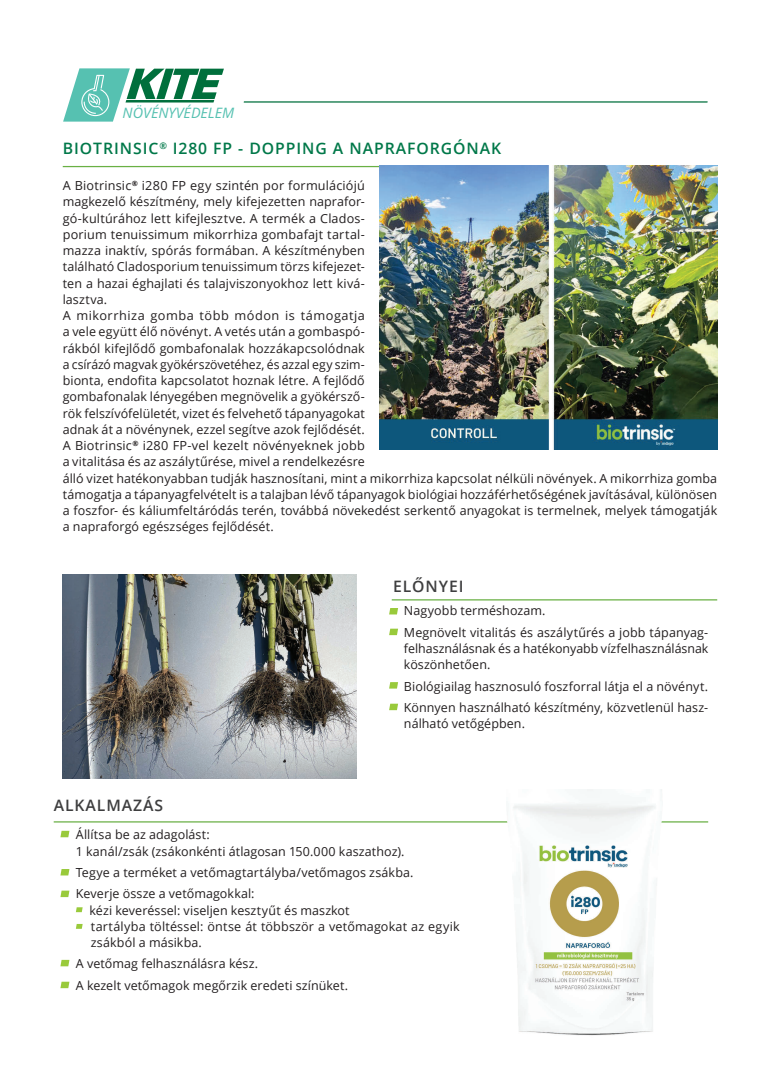
<style>
.page{position:relative;width:780px;height:1088px;background:#fff}
.page>*{position:absolute;margin:0;border:0;box-sizing:border-box;transform-origin:0 0}
.t1{font:600 15.75px "Open Sans";letter-spacing:.06em;color:#007849}
.t2{font:600 15.75px "Open Sans";letter-spacing:.06em;color:#3e3e3f}
.t3{font:italic 14.38px "Open Sans";color:#56c1b1}
.t4{font:12.5px/16.2px "Open Sans";letter-spacing:.005em;color:#231f20}
</style>
<div class="page">
<hr style="left:244px;top:101px;width:463px;height:2px;background:#006f3c">
<svg style="left:63px;top:68px;width:161px;height:54px"></svg>
<svg style="left:389px;top:608px;width:9px;height:6px"></svg>
<svg style="left:389px;top:629px;width:9px;height:6px"></svg>
<svg style="left:389px;top:682px;width:9px;height:6px"></svg>
<svg style="left:389px;top:704px;width:9px;height:6px"></svg>
<hr style="left:392px;top:599px;width:325px;height:1px;background:#69b044">
<hr style="left:54px;top:821px;width:654px;height:1px;background:#69b044">
<img style="left:507px;top:789px;width:155px;height:247px">
<img style="left:63px;top:575px;width:293px;height:203px">
<svg style="left:60px;top:831px;width:9px;height:6px"></svg>
<svg style="left:60px;top:869px;width:9px;height:6px"></svg>
<svg style="left:60px;top:890px;width:9px;height:7px"></svg>
<svg style="left:60px;top:960px;width:9px;height:6px"></svg>
<svg style="left:60px;top:982px;width:9px;height:6px"></svg>
<svg style="left:76px;top:907px;width:7px;height:5px"></svg>
<svg style="left:76px;top:924px;width:7px;height:5px"></svg>
<hr style="left:63px;top:166px;width:654px;height:1px;background:#69b044">
<img style="left:379px;top:166px;width:338px;height:283px">
<svg style="left:625px;top:848px;width:6px;height:5px"></svg>
<p class="t3" style="left:123px;top:103px;width:113px">NÖVÉNYVÉDELEM</p>
<p class="t1" style="left:63px;top:137px;width:440px">BIOTRINSIC<sup>®</sup> I280 FP - DOPPING A NAPRAFORGÓNAK</p>
<p class="t4" style="left:63px;top:177px;width:656px">A Biotrinsic<sup>®</sup> i280 FP egy szintén por formulációjú<br>magkezelő készítmény, mely kifejezetten naprafor-<br>gó-kultúrához lett kifejlesztve. A termék a Clados-<br>porium tenuissimum mikorrhiza gombafajt tartal-<br>mazza inaktív, spórás formában. A készítményben<br>található Cladosporium tenuissimum törzs kifejezet-<br>ten a hazai éghajlati és talajviszonyokhoz lett kivá-<br>lasztva.<br>A mikorrhiza gomba több módon is támogatja<br>a vele együtt élő növényt. A vetés után a gombaspó-<br>rákból kifejlődő gombafonalak hozzákapcsolódnak<br>a csírázó magvak gyökérszövetéhez, és azzal egy szim-<br>bionta, endofita kapcsolatot hoznak létre. A fejlődő<br>gombafonalak lényegében megnövelik a gyökérsző-<br>rök felszívófelületét, vizet és felvehető tápanyagokat<br>adnak át a növénynek, ezzel segítve azok fejlődését.<br>A Biotrinsic<sup>®</sup> i280 FP-vel kezelt növényeknek jobb<br>a vitalitása és az aszálytűrése, mivel a rendelkezésre<br>álló vizet hatékonyabban tudják hasznosítani, mint a mikorrhiza kapcsolat nélküli növények. A mikorrhiza gomba támogatja a tápanyagfelvételt is a talajban lévő tápanyagok biológiai hozzáférhetőségének javításával, különösen a foszfor- és káliumfeltáródás terén, továbbá növekedést serkentő anyagokat is termelnek, melyek támogatják a napraforgó egészséges fejlődését.</p>
<p class="t2" style="left:393px;top:575px;width:72px">ELŐNYEI</p>
<p class="t2" style="left:54px;top:794px;width:111px">ALKALMAZÁS</p>
<p class="t4" style="left:404px;top:600px;width:306px;line-height:21.2px">Nagyobb terméshozam.<br>Megnövelt vitalitás és aszálytűrés a jobb tápanyag-</p>
<p class="t4" style="left:404px;top:640px;width:306px">felhasználásnak és a hatékonyabb vízfelhasználásnak köszönhetően.</p>
<p class="t4" style="left:404px;top:675px;width:306px;line-height:21.2px">Biológiailag hasznosuló foszforral látja el a növényt.<br>Könnyen használható készítmény, közvetlenül hasz-</p>
<p class="t4" style="left:404px;top:715px;width:123px">nálható vetőgépben.</p>
<p class="t4" style="left:76px;top:826px;width:330px">Állítsa be az adagolást:<br>1 kanál/zsák (zsákonkénti átlagosan 150.000 kaszathoz).</p>
<p class="t4" style="left:76px;top:861px;width:339px;line-height:21.2px">Tegye a terméket a vetőmagtartályba/vetőmagos zsákba.<br>Keverje össze a vetőmagokkal:</p>
<p class="t4" style="left:90px;top:901px;width:371px">kézi keveréssel: viseljen kesztyűt és maszkot<br>tartályba töltéssel: öntse át többször a vetőmagokat az egyik zsákból a másikba.</p>
<p class="t4" style="left:76px;top:953px;width:273px;line-height:21.2px">A vetőmag felhasználásra kész.<br>A kezelt vetőmagok megőrzik eredeti színüket.</p>
</div>
